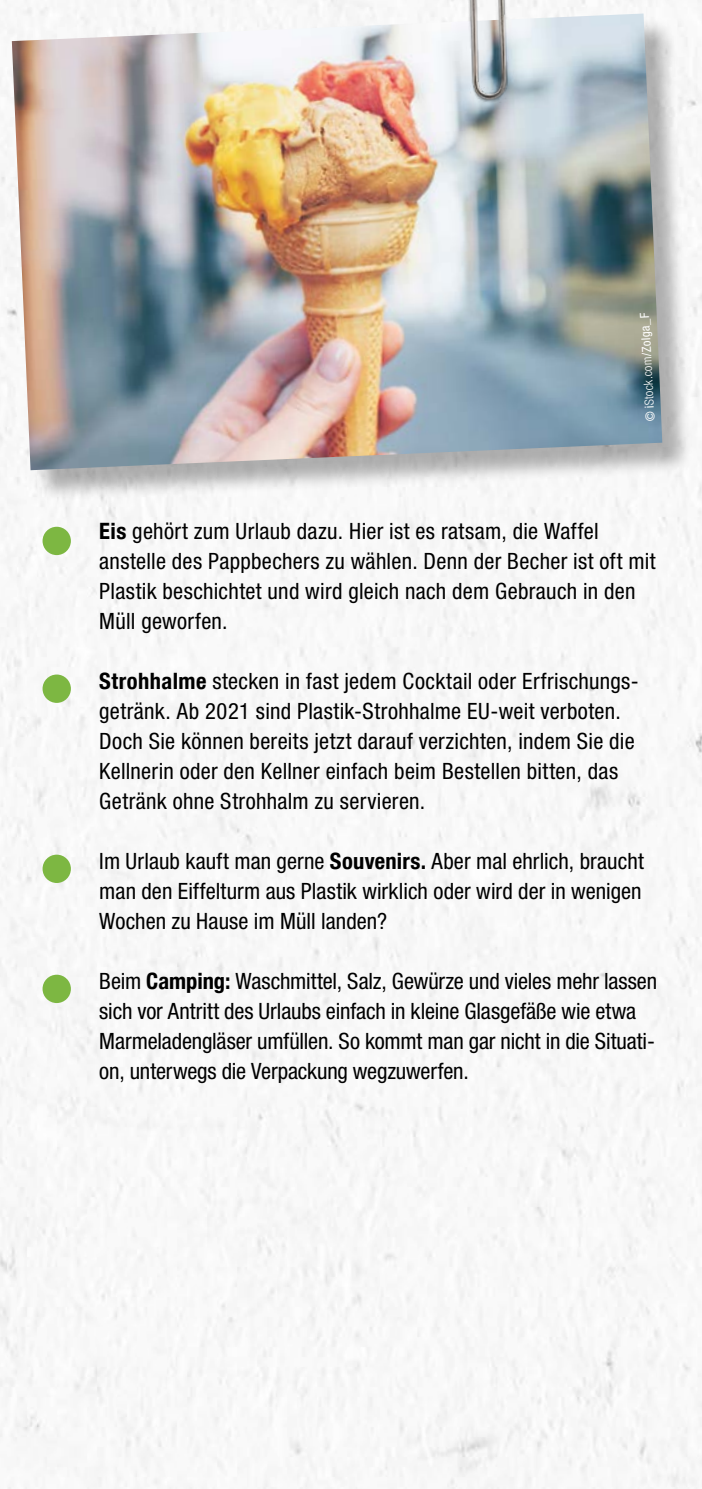
<style>
.page{position:relative;width:702px;height:1489px;background:#fff}
.page>*{position:absolute;margin:0;border:0;box-sizing:border-box;transform-origin:0 0}
.t1{font:condensed 22.5px/30px "Helvetica Neue LT Std";letter-spacing:.01em;color:#000}
.t2{font:condensed 22.5px/30px "Helvetica Neue LT Std";letter-spacing:-.01em;color:#000}
.t3{font:condensed 12.5px "Helvetica Neue LT Std";color:#fff}
.s1{font-weight:300}
.s2{font-family:"Helvetica Neue LT Com";font-weight:700}
</style>
<div class="page">
<img style="left:0;top:0;width:702px;height:1488px">
<div style="left:16px;top:18px;width:678px;height:484px;background:#000;opacity:.3"></div>
<img style="left:12px;top:14px;width:650px;height:456px">
<img style="left:43px;top:526px;width:28px;height:29px;border-radius:14px">
<img style="left:43px;top:674px;width:28px;height:29px;border-radius:14px">
<img style="left:43px;top:854px;width:28px;height:29px;border-radius:14px">
<img style="left:465px;top:0;width:54px;height:104px">
<img style="left:43px;top:974px;width:28px;height:29px;border-radius:14px">
<p class="t3" style="left:643px;top:422px;width:110px;rotate:-93deg">© i<span class="s1">Stock.com</span>/Zolga_F</p>
<p class="t1" style="left:99px;top:515px;width:558px"><span class="s2">Eis</span> gehört zum Urlaub dazu. Hier ist es ratsam, die Waffel anstelle des Pappbechers zu wählen. Denn der Becher ist oft mit Plastik beschichtet und wird gleich nach dem Gebrauch in den Müll geworfen.</p>
<p class="t1" style="left:99px;top:665px;width:541px"><span class="s2">Strohhalme</span> stecken in fast jedem Cocktail oder Erfrischungs&shy;getränk. Ab 2021 sind Plastik-Strohhalme EU-weit verboten.<br>Doch Sie können bereits jetzt darauf verzichten, indem Sie die Kellnerin oder den Kellner einfach beim Bestellen bitten, das Getränk ohne Strohhalm zu servieren.</p>
<p class="t1" style="left:99px;top:845px;width:546px;text-align:justify">Im Urlaub kauft man gerne <span class="s2">Souvenirs.</span> Aber mal ehrlich, braucht man den Eiffelturm aus Plastik wirklich oder wird der in wenigen Wochen zu Hause im Müll landen?</p>
<p class="t2" style="left:99px;top:965px;width:559px">Beim <span class="s2">Camping:</span> Waschmittel, Salz, Gewürze und vieles mehr lassen sich vor Antritt des Urlaubs einfach in kleine Glasgefäße wie etwa Marmeladengläser umfüllen. So kommt man gar nicht in die Situati&shy;on, unterwegs die Verpackung wegzuwerfen.</p>
</div>
